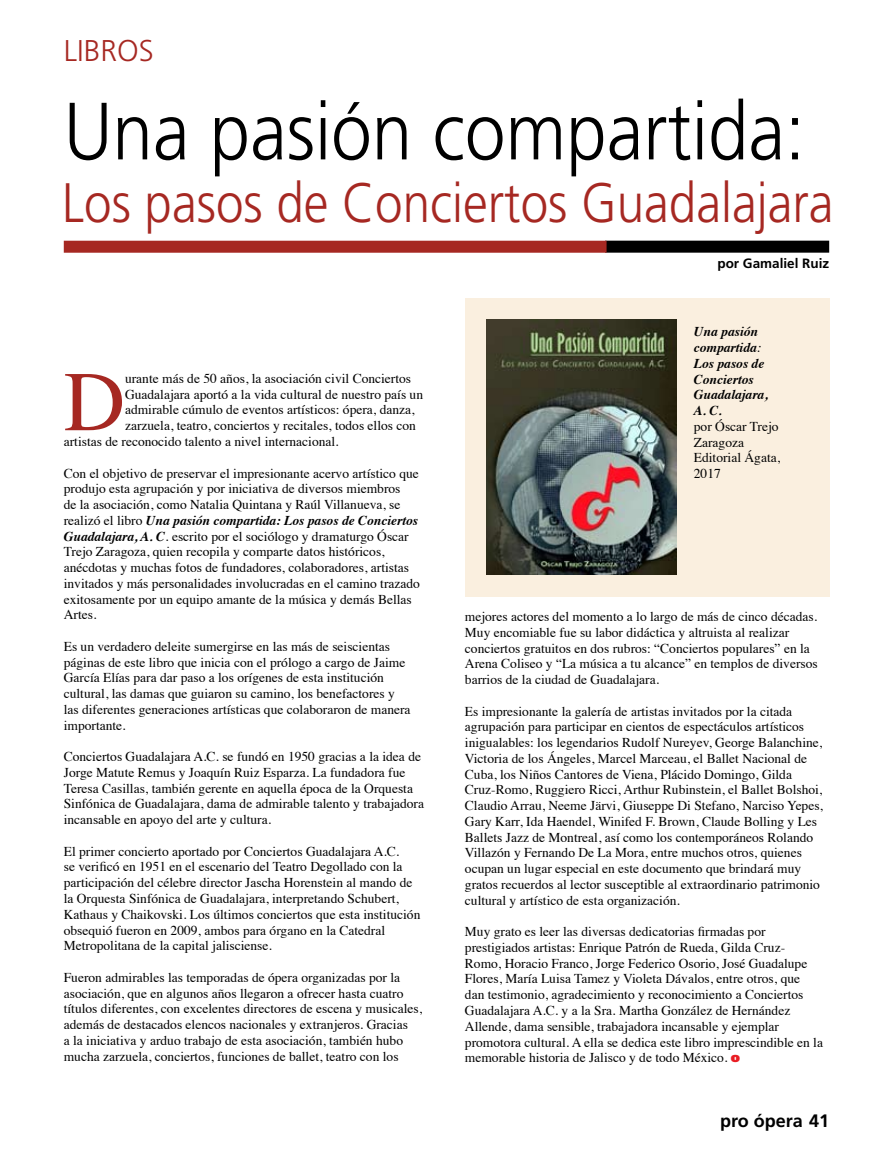
<style>
.page{position:relative;width:893px;height:1170px;background:#fff}
.page>*{position:absolute;margin:0;border:0;box-sizing:border-box;transform-origin:0 0}
.t1{font:84.9px "Times";color:#a62822}
.t2{font:300 81px "Frutiger";color:#000;scale:.9 1}
.t3{font:300 55.5px "Frutiger";color:#a62822;scale:.89 1}
.t4{font:300 30px "Frutiger";color:#a62822}
.t5{font:700 18px "Frutiger";color:#000}
.t6{font:13.5px/15.8px "Times";color:#000}
.t7{font:italic 700 13.5px/15.8px "Times";color:#000}
.t8{font:700 13.5px "Frutiger";color:#000}
.s1{font-weight:700;font-style:italic}
.s2{font-style:italic}
.s3{font-weight:400}
.s4{font-family:"Frutiger";font-weight:900;color:#e91c23}
</style>
<div class="page">
<div style="left:465px;top:298px;width:364px;height:299px;background:#faefdf"></div>
<div style="left:605px;top:241px;width:224px;height:12px;background:#000"></div>
<div style="left:64px;top:241px;width:543px;height:12px;background:#a62822"></div>
<img style="left:487px;top:319px;width:189px;height:255px">
<h3 class="t4" style="left:64px;top:33px;width:91px">LIBROS</h3>
<h2 class="t2" style="left:64px;top:85px;width:825px">Una pasión compartida:</h2>
<h3 class="t3" style="left:62px;top:172px;width:868px">Los pasos de Conciertos Guadalajara</h3>
<p class="t8" style="left:717px;top:255px;width:113px">por Gamaliel Ruiz</p>
<h1 class="t1" style="left:64px;top:322px;width:63px">D</h1>
<p class="t6" style="left:125px;top:369px;width:288px">urante más de 50 años, la asociación civil Conciertos</p>
<p class="t6" style="left:125px;top:385px;width:300px">Guadalajara aportó a la vida cultural de nuestro país un</p>
<p class="t6" style="left:125px;top:401px;width:291px">admirable cúmulo de eventos artísticos: ópera, danza,</p>
<p class="t6" style="left:125px;top:416px;width:292px">zarzuela, teatro, conciertos y recitales, todos ellos con</p>
<p class="t6" style="left:64px;top:432px;width:276px">artistas de reconocido talento a nivel internacional.</p>
<p class="t6" style="left:64px;top:464px;width:358px">Con el objetivo de preservar el impresionante acervo artístico que produjo esta agrupación y por iniciativa de diversos miembros<br>de la asociación, como Natalia Quintana y Raúl Villanueva, se realizó el libro <span class="s1">Una pasión compartida: Los pasos de Conciertos Guadalajara, A. C</span><span class="s2">.</span> escrito por el sociólogo y dramaturgo Óscar Trejo Zaragoza, quien recopila y comparte datos históricos, anécdotas y muchas fotos de fundadores, colaboradores, artistas invitados y más personalidades involucradas en el camino trazado exitosamente por un equipo amante de la música y demás Bellas Artes.</p>
<p class="t6" style="left:64px;top:637px;width:348px">Es un verdadero deleite sumergirse en las más de seiscientas páginas de este libro que inicia con el prólogo a cargo de Jaime García Elías para dar paso a los orígenes de esta institución cultural, las damas que guiaron su camino, los benefactores y las diferentes generaciones artísticas que colaboraron de manera importante.</p>
<p class="t6" style="left:64px;top:747px;width:362px">Conciertos Guadalajara A.C. se fundó en 1950 gracias a la idea de Jorge Matute Remus y Joaquín Ruiz Esparza. La fundadora fue Teresa Casillas, también gerente en aquella época de la Orquesta Sinfónica de Guadalajara, dama de admirable talento y trabajadora incansable en apoyo del arte y cultura.</p>
<p class="t6" style="left:64px;top:842px;width:358px">El primer concierto aportado por Conciertos Guadalajara A.C.<br>se verificó en 1951 en el escenario del Teatro Degollado con la participación del célebre director Jascha Horenstein al mando de la Orquesta Sinfónica de Guadalajara, interpretando Schubert, Kathaus y Chaikovski. Los últimos conciertos que esta institución obsequió fueron en 2009, ambos para órgano en la Catedral Metropolitana de la capital jalisciense.</p>
<p class="t6" style="left:64px;top:968px;width:360px">Fueron admirables las temporadas de ópera organizadas por la asociación, que en algunos años llegaron a ofrecer hasta cuatro títulos diferentes, con excelentes directores de escena y musicales, además de destacados elencos nacionales y extranjeros. Gracias<br>a la iniciativa y arduo trabajo de esta asociación, también hubo mucha zarzuela, conciertos, funciones de ballet, teatro con los</p>
<p class="t7" style="left:694px;top:322px;width:75px">Una pasión compartida<span class="s3">:<br></span>Los pasos de<br>Conciertos<br>Guadalajara,<br>A. C.</p>
<p class="t6" style="left:694px;top:417px;width:88px">por Óscar Trejo<br>Zaragoza<br>Editorial Ágata,<br>2017</p>
<p class="t6" style="left:465px;top:607px;width:354px">mejores actores del momento a lo largo de más de cinco décadas.<br>Muy encomiable fue su labor didáctica y altruista al realizar conciertos gratuitos en dos rubros: “Conciertos populares” en la Arena Coliseo y “La música a tu alcance” en templos de diversos barrios de la ciudad de Guadalajara.</p>
<p class="t6" style="left:465px;top:702px;width:360px">Es impresionante la galería de artistas invitados por la citada agrupación para participar en cientos de espectáculos artísticos inigualables: los legendarios Rudolf Nureyev, George Balanchine, Victoria de los Ángeles, Marcel Marceau, el Ballet Nacional de Cuba, los Niños Cantores de Viena, Plácido Domingo, Gilda Cruz-Romo, Ruggiero Ricci, Arthur Rubinstein, el Ballet Bolshoi, Claudio Arrau, Neeme Järvi, Giuseppe Di Stefano, Narciso Yepes, Gary Karr, Ida Haendel, Winifed F. Brown, Claude Bolling y Les Ballets Jazz de Montreal, así como los contemporáneos Rolando Villazón y Fernando De La Mora, entre muchos otros, quienes ocupan un lugar especial en este documento que brindará muy gratos recuerdos al lector susceptible al extraordinario patrimonio cultural y artístico de esta organización.</p>
<p class="t6" style="left:465px;top:922px;width:360px">Muy grato es leer las diversas dedicatorias firmadas por prestigiados artistas: Enrique Patrón de Rueda, Gilda Cruz-Romo, Horacio Franco, Jorge Federico Osorio, José Guadalupe Flores, María Luisa Tamez y Violeta Dávalos, entre otros, que dan testimonio, agradecimiento y reconocimiento a Conciertos Guadalajara A.C. y a la Sra. Martha González de Hernández Allende, dama sensible, trabajadora incansable y ejemplar promotora cultural. A ella se dedica este libro imprescindible en la memorable historia de Jalisco y de todo México. <span class="s4">o</span></p>
<h3 class="t5" style="left:720px;top:1109px;width:111px">pro ópera 41</h3>
</div>
